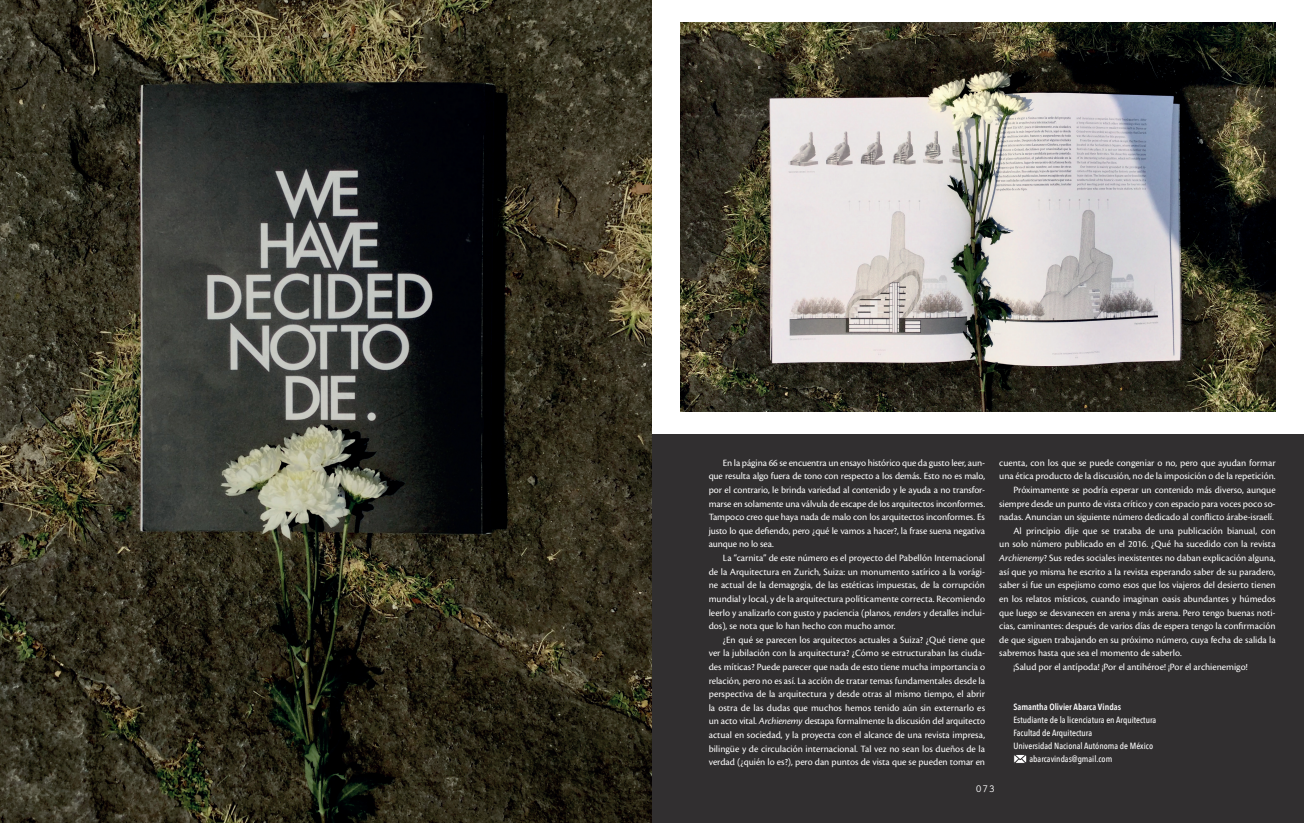
<style>
.page{position:relative;width:1304px;height:823px;background:#fff}
.page>*{position:absolute;margin:0;border:0;box-sizing:border-box;transform-origin:0 0}
.t1{font:700 11px "Prestige Elite Std";color:#fff}
.cuerpo_de_texto_sang{font:10px/13.6px "Cronos Pro";color:#fff;text-align:justify}
.datos_autores_al_fin{font:500 9px "Avenir Next Condensed";color:#fff}
.datos_autores_al_fin-2{font:600 9px "Avenir Next Condensed";color:#fff}
.s1{font-style:italic}
</style>
<div class="page">
<div style="left:652px;top:434px;width:652px;height:388px;background:#312f30"></div>
<img style="left:680px;top:23px;width:596px;height:388px">
<img style="left:0;top:0;width:652px;height:822px">
<svg style="left:1013px;top:755px;width:14px;height:8px"></svg>
<p class="cuerpo_de_texto_sang" style="left:709px;top:455px;width:278px;text-indent:14px">En la página 66 se encuentra un ensayo histórico que da gusto leer, aun&shy;que resulta algo fuera de tono con respecto a los demás. Esto no es malo, por el contrario, le brinda variedad al contenido y le ayuda a no transfor&shy;marse en solamente una válvula de escape de los arquitectos inconformes.<br>Tampoco creo que haya nada de malo con los arquitectos inconformes. Es justo lo que defiendo, pero ¿qué le vamos a hacer?, la frase suena negativa aunque no lo sea.</p>
<p class="cuerpo_de_texto_sang" style="left:709px;top:551px;width:278px;text-indent:14px">La “carnita” de este número es el proyecto del Pabellón Internacional de la Arquitectura en Zurich, Suiza: un monumento satírico a la vorági&shy;ne actual de la demagogia, de las estéticas impuestas, de la corrupción mundial y local, y de la arquitectura políticamente correcta. Recomiendo leerlo y analizarlo con gusto y paciencia (planos, <span class="s1">renders</span> y detalles inclui&shy;dos), se nota que lo han hecho con mucho amor.</p>
<p class="cuerpo_de_texto_sang" style="left:709px;top:632px;width:278px;text-indent:14px">¿En qué se parecen los arquitectos actuales a Suiza? ¿Qué tiene que ver la jubilación con la arquitectura? ¿Cómo se estructuraban las ciuda&shy;des míticas? Puede parecer que nada de esto tiene mucha importancia o relación, pero no es así. La acción de tratar temas fundamentales desde la perspectiva de la arquitectura y desde otras al mismo tiempo, el abrir la ostra de las dudas que muchos hemos tenido aún sin externarlo es un acto vital. <span class="s1">Archienemy</span> destapa formalmente la discusión del arquitecto actual en sociedad, y la proyecta con el alcance de una revista impresa, bilingüe y de circulación internacional. Tal vez no sean los dueños de la verdad (¿quién lo es?), pero dan puntos de vista que se pueden tomar en</p>
<p class="cuerpo_de_texto_sang" style="left:999px;top:455px;width:278px">cuenta, con los que se puede congeniar o no, pero que ayudan formar una ética producto de la discusión, no de la imposición o de la repetición.</p>
<p class="cuerpo_de_texto_sang" style="left:999px;top:483px;width:278px;text-indent:14px">Próximamente se podría esperar un contenido más diverso, aunque siempre desde un punto de vista crítico y con espacio para voces poco so&shy;nadas. Anuncian un siguiente número dedicado al conflicto árabe-israelí.</p>
<p class="cuerpo_de_texto_sang" style="left:999px;top:523px;width:278px;text-indent:14px">Al principio dije que se trataba de una publicación bianual, con un solo número publicado en el 2016. ¿Qué ha sucedido con la revista <span class="s1">Archienemy</span>? Sus redes sociales inexistentes no daban explicación alguna, así que yo misma he escrito a la revista esperando saber de su paradero, saber si fue un espejismo como esos que los viajeros del desierto tienen en los relatos místicos, cuando imaginan oasis abundantes y húmedos que luego se desvanecen en arena y más arena. Pero tengo buenas noti&shy;cias, caminantes: después de varios días de espera tengo la confirmación de que siguen trabajando en su próximo número, cuya fecha de salida la sabremos hasta que sea el momento de saberlo.</p>
<p class="cuerpo_de_texto_sang" style="left:1013px;top:659px;width:236px">¡Salud por el antípoda! ¡Por el antihéroe! ¡Por el archienemigo!</p>
<p class="datos_autores_al_fin-2" style="left:1013px;top:698px;width:109px">Samantha Olivier Abarca Vindas</p>
<p class="datos_autores_al_fin" style="left:1013px;top:714px;width:144px">Estudiante de la licenciatura en Arquitectura</p>
<p class="datos_autores_al_fin" style="left:1013px;top:727px;width:80px">Facultad de Arquitectura</p>
<p class="datos_autores_al_fin" style="left:1013px;top:740px;width:141px">Universidad Nacional Autónoma de México</p>
<p class="datos_autores_al_fin" style="left:1029px;top:753px;width:84px">abarcavindas@gmail.com</p>
<p class="t1" style="left:975px;top:782px;width:21px">073</p>
</div>
